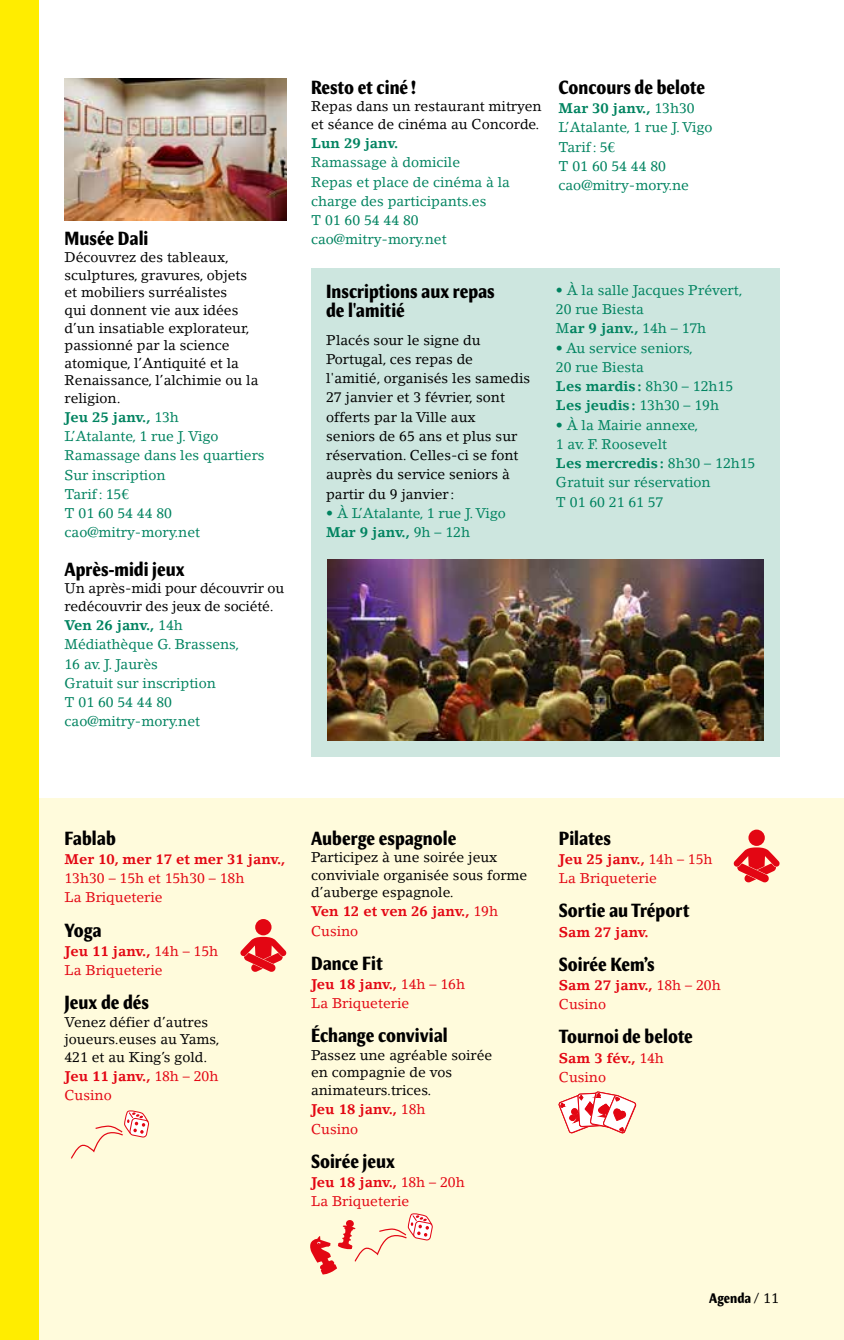
<style>
.page{position:relative;width:844px;height:1340px;background:#fff}
.page>*{position:absolute;margin:0;border:0;box-sizing:border-box;transform-origin:0 0}
.t1{font:700 condensed 19.25px/19.2px "Meadow Pro";color:#000}
.t2{font:14px/17.5px "Lino Letter";color:#000}
.t3{font:14px/19.2px "Lino Letter";color:#008360}
.t4{font:14px/19.2px "Lino Letter";color:#e30613}
.t5{font:700 14px/19.2px "Lino Letter";color:#e30613}
.t6{font:700 14px "Lino Letter";color:#008360}
.t7{font:700 condensed 14px "Meadow Pro";color:#000}
.s1{font-weight:700}
.s2{font-weight:400}
.s3{font-family:"Lino Letter";font-weight:400;font-stretch:normal}
</style>
<div class="page">
<div style="left:0;top:798px;width:843px;height:541px;background:#fffbdc"></div>
<div style="left:0;top:0;width:39px;height:1339px;background:#ffed00"></div>
<div style="left:311px;top:268px;width:468px;height:488px;background:#cde6df"></div>
<img style="left:64px;top:79px;width:222px;height:141px">
<img style="left:327px;top:560px;width:436px;height:180px">
<div style="left:255px;top:919px;width:16px;height:16px;background:#e30613;border-radius:50%"></div>
<svg style="left:240px;top:936px;width:46px;height:36px"></svg>
<div style="left:748px;top:829px;width:16px;height:17px;background:#e30613;border-radius:50%"></div>
<svg style="left:733px;top:847px;width:46px;height:36px"></svg>
<svg style="left:71px;top:1110px;width:78px;height:49px"></svg>
<svg style="left:558px;top:1091px;width:78px;height:43px"></svg>
<svg style="left:310px;top:1213px;width:123px;height:61px"></svg>
<h1 class="t1" style="left:64px;top:229px;width:85px">Musée Dali</h1>
<p class="t2" style="left:64px;top:249px;width:195px">Découvrez des tableaux, sculptures, gravures, objets et mobiliers surréalistes<br>qui donnent vie aux idées d’un insatiable explorateur, passionné par la science atomique, l’Antiquité et la<br>Renaissance, l’alchimie ou la religion.</p>
<p class="t3" style="left:64px;top:407px;width:201px"><span class="s1">Jeu 25 janv.,</span> 13h<br>L’Atalante, 1 rue J. Vigo<br>Ramassage dans les quartiers<br>Sur inscription<br>Tarif: 15€<br>T 01 60 54 44 80 cao@mitry-mory.net</p>
<h1 class="t1" style="left:64px;top:559px;width:121px">Après-midi jeux</h1>
<p class="t2" style="left:64px;top:579px;width:221px">Un après-midi pour découvrir ou redécouvrir des jeux de société.</p>
<p class="t3" style="left:64px;top:615px;width:176px"><span class="s1">Ven 26 janv.,</span> 14h<br>Médiathèque G. Brassens,<br>16 av. J. Jaurès<br>Gratuit sur inscription<br>T 01 60 54 44 80 cao@mitry-mory.net</p>
<h1 class="t1" style="left:311px;top:78px;width:106px">Resto et ciné !</h1>
<p class="t2" style="left:311px;top:98px;width:232px">Repas dans un restaurant mitryen et séance de cinéma au Concorde.</p>
<p class="t6" style="left:311px;top:135px;width:89px">Lun 29 janv.</p>
<p class="t3" style="left:311px;top:153px;width:200px">Ramassage à domicile<br>Repas et place de cinéma à la charge des participants.es<br>T 01 60 54 44 80 cao@mitry-mory.net</p>
<h1 class="t1" style="left:326px;top:282px;width:170px">Inscriptions aux repas de l'amitié</h1>
<p class="t2" style="left:326px;top:330px;width:205px;line-height:19.2px">Placés sour le signe du<br>Portugal, ces repas de l'amitié, organisés les samedis<br>27 janvier et 3 février, sont offerts par la Ville aux<br>seniors de 65 ans et plus sur réservation. Celles-ci se font auprès du service seniors à partir du 9 janvier :</p>
<p class="t3" style="left:326px;top:503px;width:181px">• À L’Atalante, 1 rue J. Vigo<br><span class="s1">Mar 9 janv.,</span> 9h – 12h</p>
<h1 class="t1" style="left:558px;top:78px;width:148px">Concours de belote</h1>
<p class="t3" style="left:558px;top:98px;width:155px"><span class="s1">Mar 30 janv.,</span> 13h30<br>L’Atalante, 1 rue J. Vigo<br>Tarif: 5€<br>T 01 60 54 44 80 cao@mitry-mory.ne</p>
<p class="t3" style="left:555px;top:280px;width:188px">• À la salle Jacques Prévert,<br>20 rue Biesta<br>M<span class="s1">ar 9 janv.,</span> 14h – 17h</p>
<p class="t3" style="left:555px;top:338px;width:179px">• Au service seniors,<br>20 rue Biesta<br><span class="s1">Les mardis:</span> 8h30 – 12h15<br><span class="s1">Les jeudis:</span> 13h30 – 19h</p>
<p class="t3" style="left:555px;top:415px;width:201px">• À la Mairie annexe,<br>1 av. F. Roosevelt<br><span class="s1">Les mercredis:</span> 8h30 – 12h15<br>Gratuit sur réservation<br>T 01 60 21 61 57</p>
<h1 class="t1" style="left:64px;top:828px;width:53px">Fablab</h1>
<p class="t5" style="left:64px;top:849px;width:222px">Mer 10, mer 17 et mer 31 janv.,</p>
<p class="t4" style="left:64px;top:868px;width:181px">13h30 – 15h et 15h30 – 18h<br>La Briqueterie</p>
<h1 class="t1" style="left:64px;top:920px;width:39px">Yoga</h1>
<p class="t4" style="left:64px;top:941px;width:155px"><span class="s1">Jeu 11 janv.,</span> 14h – 15h<br>La Briqueterie</p>
<h1 class="t1" style="left:64px;top:993px;width:86px">Jeux de dés</h1>
<p class="t2" style="left:64px;top:1013px;width:156px">Venez défier d’autres joueurs.euses au Yams,<br>421 et au King’s gold.</p>
<p class="t4" style="left:64px;top:1066px;width:155px"><span class="s1">Jeu 11 janv.,</span> 18h – 20h<br>Cusino</p>
<h1 class="t1" style="left:311px;top:828px;width:147px">Auberge espagnole</h1>
<p class="t2" style="left:311px;top:848px;width:218px">Participez à une soirée jeux conviviale organisée sous forme d’auberge espagnole.</p>
<p class="t5" style="left:311px;top:901px;width:188px">Ven 12 et ven 26 janv., <span class="s2">19h<br>Cusino</span></p>
<h1 class="t1" style="left:311px;top:953px;width:73px">Dance Fit</h1>
<p class="t4" style="left:311px;top:974px;width:155px"><span class="s1">Jeu 18 janv.,</span> 14h – 16h<br>La Briqueterie</p>
<h1 class="t1" style="left:311px;top:1026px;width:138px">Échange convivial</h1>
<p class="t2" style="left:311px;top:1046px;width:183px">Passez une agréable soirée en compagnie de vos animateurs.trices.</p>
<p class="t5" style="left:311px;top:1099px;width:116px">Jeu 18 janv., <span class="s2">18h<br>Cusino</span></p>
<h1 class="t1" style="left:311px;top:1151px;width:85px">Soirée jeux</h1>
<p class="t4" style="left:311px;top:1172px;width:155px"><span class="s1">Jeu 18 janv.,</span> 18h – 20h<br>La Briqueterie</p>
<h1 class="t1" style="left:558px;top:828px;width:54px">Pilates</h1>
<p class="t4" style="left:558px;top:849px;width:155px"><span class="s1">Jeu 25 janv.,</span> 14h – 15h<br>La Briqueterie</p>
<h1 class="t1" style="left:558px;top:901px;width:132px">Sortie au Tréport</h1>
<p class="t5" style="left:558px;top:922px;width:91px">Sam 27 janv.</p>
<h1 class="t1" style="left:558px;top:954px;width:97px">Soirée Kem’s</h1>
<p class="t4" style="left:558px;top:975px;width:163px"><span class="s1">Sam 27 janv.,</span> 18h – 20h<br>Cusino</p>
<h1 class="t1" style="left:558px;top:1027px;width:135px">Tournoi de belote</h1>
<p class="t5" style="left:558px;top:1048px;width:107px">Sam 3 fév., <span class="s2">14h<br>Cusino</span></p>
<p class="t7" style="left:709px;top:1290px;width:71px">Agenda <span class="s3">/ 11</span></p>
</div>
